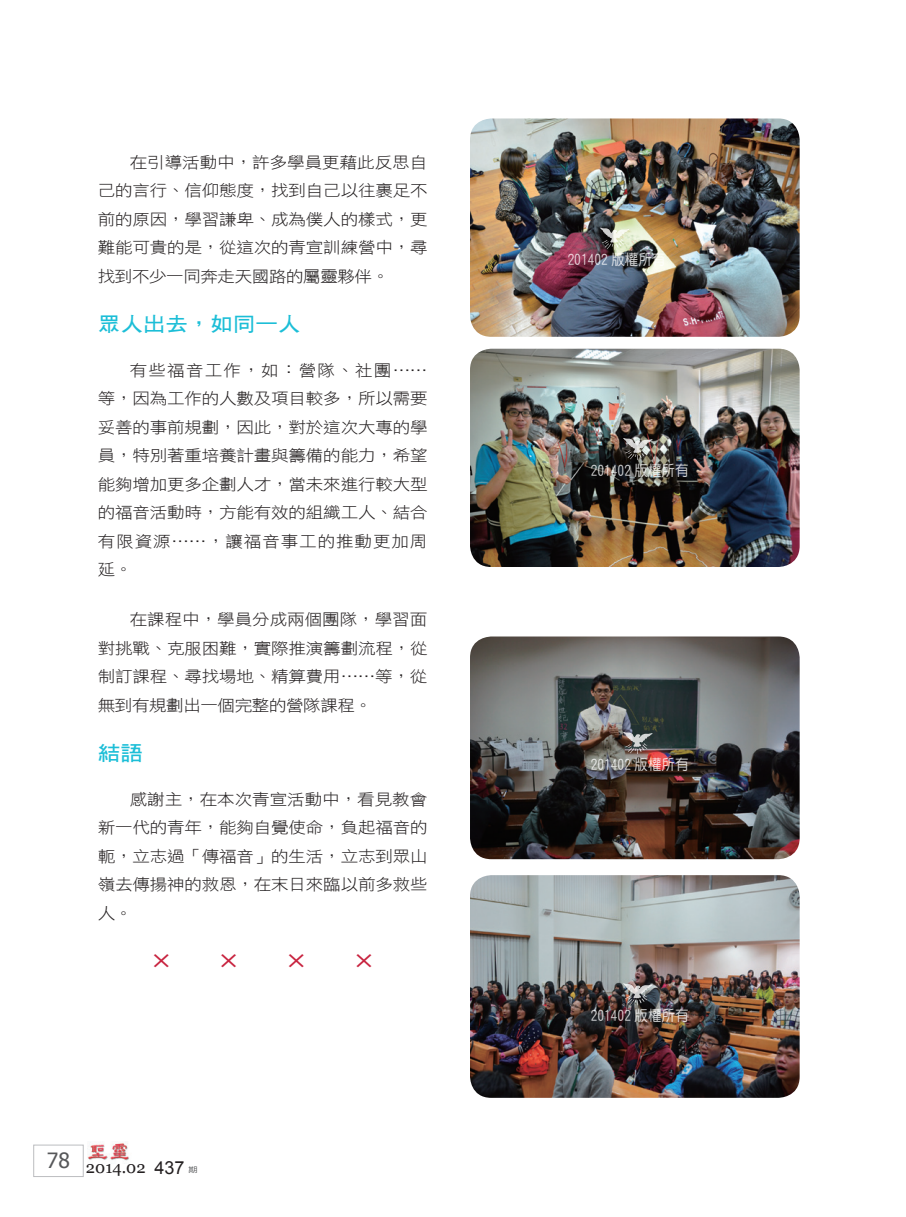
<style>
.page{position:relative;width:906px;height:1217px;background:#fff}
.page>*{position:absolute;margin:0;border:0;box-sizing:border-box;transform-origin:0 0}
.大標{font:20.25px "DF Hei W7 WIN BF";color:#1cbed7;scale:1.11 1}
.t1{font:16.5px "Georgia";color:#231f20}
.t2{font:15.75px/28.5px "DF Hei W3 WIN BF";letter-spacing:-.01em;color:#231f20;text-align:justify;scale:1.11 1}
.t3{font:15px "DF Yuan W5 WIN BF";color:#fff;scale:.9 1}
.t4{font:7.5px "DF Hei W5 WIN BF";color:#57585a;scale:1.25 1}
.s1{font-family:"Arial";font-size:18px}
</style>
<div class="page">
<div style="left:33px;top:1144px;width:50px;height:32px;border:1px solid #bcbdc0"></div>
<img style="left:88px;top:1143px;width:41px;height:18px">
<img style="left:470px;top:118px;width:329px;height:219px">
<img style="left:470px;top:348px;width:329px;height:219px">
<img style="left:470px;top:636px;width:329px;height:223px">
<img style="left:470px;top:875px;width:329px;height:222px">
<svg style="left:600px;top:227px;width:29px;height:23px"></svg>
<svg style="left:623px;top:438px;width:29px;height:22px"></svg>
<svg style="left:623px;top:731px;width:29px;height:22px"></svg>
<svg style="left:623px;top:983px;width:29px;height:22px"></svg>
<p class="t2" style="left:98px;top:148px;width:298px;text-indent:32px">在引導活動中，許多學員更藉此反思自己的言行、信仰態度，找到自己以往裹足不前的原因，學習謙卑、成為僕人的樣式，更難能可貴的是，從這次的青宣訓練營中，尋找到不少一同奔走天國路的屬靈夥伴。</p>
<p class="大標" style="left:98px;top:314px;width:184px">眾人出去，如同一人</p>
<p class="t2" style="left:98px;top:355px;width:298px;text-indent:32px">有些福音工作，如：營隊、社團……等，因為工作的人數及項目較多，所以需要妥善的事前規劃，因此，對於這次大專的學員，特別著重培養計畫與籌備的能力，希望能夠增加更多企劃人才，當未來進行較大型的福音活動時，方能有效的組織工人、結合有限資源……，讓福音事工的推動更加周延。</p>
<p class="t2" style="left:98px;top:605px;width:298px;text-indent:32px">在課程中，學員分成兩個團隊，學習面對挑戰、克服困難，實際推演籌劃流程，從制訂課程、尋找場地、精算費用……等，從無到有規劃出一個完整的營隊課程。</p>
<p class="大標" style="left:98px;top:742px;width:42px">結語</p>
<p class="t2" style="left:98px;top:784px;width:298px;text-indent:32px">感謝主，在本次青宣活動中，看見教會新一代的青年，能夠自覺使命，負起福音的軛，立志過「傳福音」的生活，立志到眾山嶺去傳揚神的救恩，在末日來臨以前多救些人。</p>
<p class="t1" style="left:47px;top:1156px;width:139px"><sup>78</sup> 2014.02 <span class="s1">437</span></p>
<p class="t4" style="left:188px;top:1165px;width:9px">期</p>
<p class="t3" style="left:567px;top:252px;width:110px">201402 版權所有</p>
<p class="t3" style="left:590px;top:462px;width:110px">201402 版權所有</p>
<p class="t3" style="left:590px;top:756px;width:110px">201402 版權所有</p>
<p class="t3" style="left:590px;top:1007px;width:110px">201402 版權所有</p>
</div>
